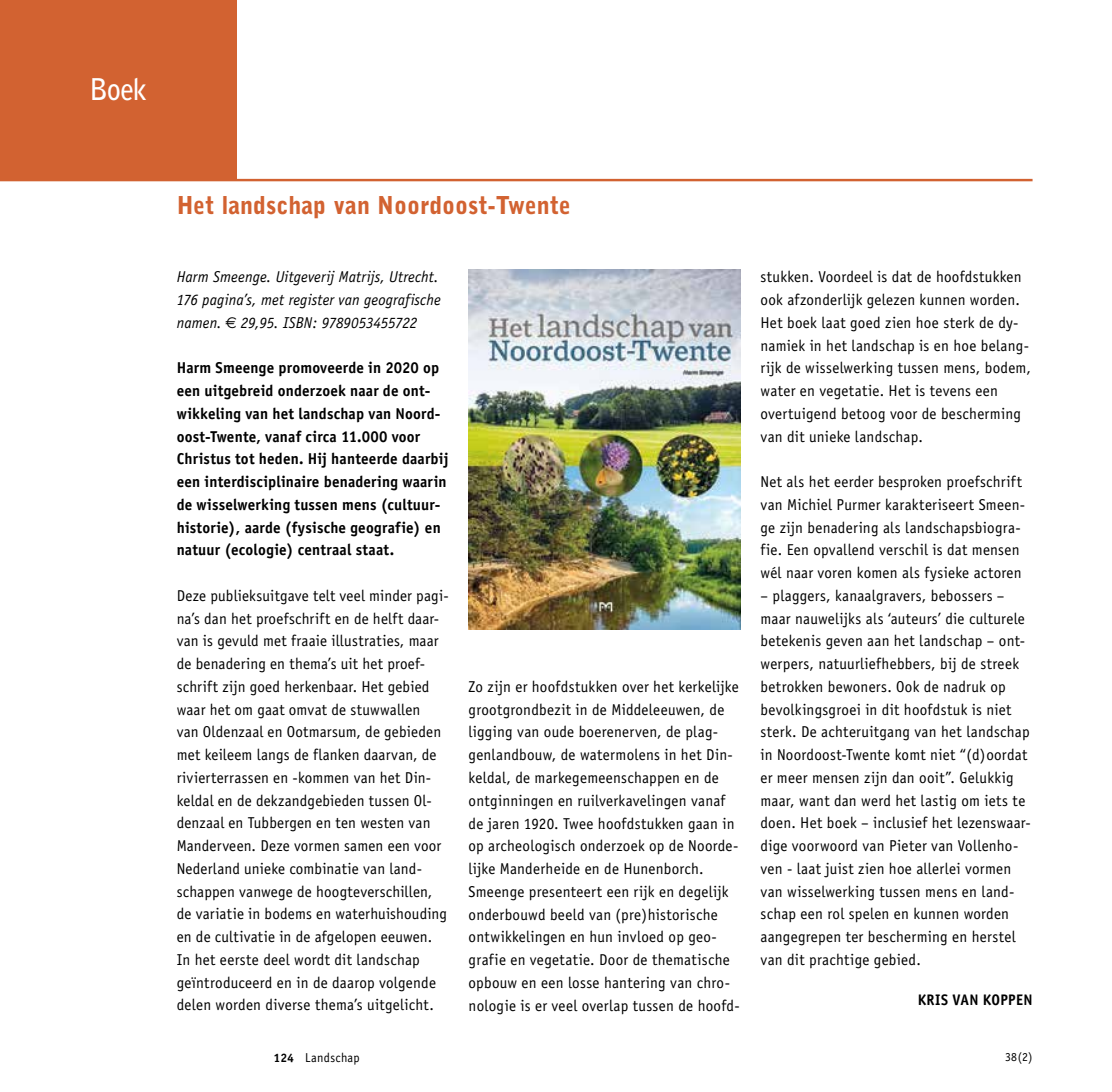
<style>
.page{position:relative;width:1112px;height:1092px;background:#fff}
.page>*{position:absolute;margin:0;border:0;box-sizing:border-box;transform-origin:0 0}
.t1{font:700 29.75px "Bell Gothic";color:#fff;scale:.92 1}
.t2{font:900 24.5px "Bell Gothic";letter-spacing:.005em;color:#d26231;scale:.95 1}
.t3{font:15.75px/22.8px "Officina Sans";letter-spacing:.015em;color:#000;scale:.96 1}
.t4{font:700 15.75px/22.8px "Officina Sans";letter-spacing:.01em;color:#000;scale:.96 1}
.t5{font:italic 15.75px/22.8px "Officina Sans";letter-spacing:.01em;color:#000;scale:.96 1}
.t6{font:700 15.4px "Officina Sans";letter-spacing:.02em;color:#000;scale:.95 1}
.t7{font:12.95px "Officina Sans";letter-spacing:.02em;color:#000;scale:.95 1}
.t8{font:12.25px "Officina Sans";color:#000;scale:.96 1}
.s1{font-family:"Euro Sans";font-style:normal}
.s2{font-weight:700;font-size:12.25px}
</style>
<div class="page">
<hr style="left:0;top:179px;width:1032px;height:2px;background:#d26231">
<img style="left:468px;top:269px;width:272px;height:360px">
<div style="left:0;top:0;width:236px;height:179px;background:#d26231"></div>
<h1 class="t1" style="left:89px;top:71px;width:64px">Boek</h1>
<h2 class="t2" style="left:177px;top:191px;width:416px">Het landschap van Noordoost-Twente</h2>
<p class="t5" style="left:177px;top:265px;width:276px">Harm Smeenge. Uitgeverij Matrijs, Utrecht.<br>176 pagina’s, met register van geografische namen. <span class="s1">€</span> 29,95. ISBN: 9789053455722</p>
<p class="t4" style="left:177px;top:356px;width:284px">Harm Smeenge promoveerde in 2020 op een uitgebreid onderzoek naar de ont&shy;wikkeling van het landschap van Noord&shy;oost-Twente, vanaf circa 11.000 voor Christus tot heden. Hij hanteerde daarbij een interdisciplinaire benadering waarin de wisselwerking tussen mens (cultuur&shy;historie), aarde (fysische geografie) en natuur (ecologie) centraal staat.</p>
<p class="t3" style="left:177px;top:584px;width:285px">Deze publieksuitgave telt veel minder pagi&shy;na’s dan het proefschrift en de helft daar&shy;van is gevuld met fraaie illustraties, maar de benadering en thema’s uit het proef&shy;schrift zijn goed herkenbaar. Het gebied waar het om gaat omvat de stuwwallen<br>van Oldenzaal en Ootmarsum, de gebieden met keileem langs de flanken daarvan, de rivierterrassen en -kommen van het Din&shy;keldal en de dekzandgebieden tussen Ol&shy;denzaal en Tubbergen en ten westen van Manderveen. Deze vormen samen een voor Nederland unieke combinatie van land&shy;schappen vanwege de hoogteverschillen, de variatie in bodems en waterhuishouding en de cultivatie in de afgelopen eeuwen.<br>In het eerste deel wordt dit landschap geïntroduceerd en in de daarop volgende delen worden diverse thema’s uitgelicht.</p>
<p class="t3" style="left:468px;top:675px;width:284px">Zo zijn er hoofdstukken over het kerkelijke grootgrondbezit in de Middeleeuwen, de ligging van oude boerenerven, de plag&shy;genlandbouw, de watermolens in het Din&shy;keldal, de markegemeenschappen en de ontginningen en ruilverkavelingen vanaf de jaren 1920. Twee hoofdstukken gaan in op archeologisch onderzoek op de Noorde&shy;lijke Manderheide en de Hunenborch.<br>Smeenge presenteert een rijk en degelijk onderbouwd beeld van (pre)historische ontwikkelingen en hun invloed op geo&shy;grafie en vegetatie. Door de thematische opbouw en een losse hantering van chro&shy;nologie is er veel overlap tussen de hoofd-</p>
<p class="t3" style="left:760px;top:265px;width:283px">stukken. Voordeel is dat de hoofdstukken ook afzonderlijk gelezen kunnen worden.<br>Het boek laat goed zien hoe sterk de dy&shy;namiek in het landschap is en hoe belang&shy;rijk de wisselwerking tussen mens, bodem, water en vegetatie. Het is tevens een overtuigend betoog voor de bescherming van dit unieke landschap.</p>
<p class="t3" style="left:760px;top:470px;width:277px">Net als het eerder besproken proefschrift van Michiel Purmer karakteriseert Smeen&shy;ge zijn benadering als landschapsbiogra&shy;fie. Een opvallend verschil is dat mensen wél naar voren komen als fysieke actoren</p>
<p class="t3" style="left:760px;top:584px;width:283px">– plaggers, kanaalgravers, bebossers – maar nauwelijks als ‘auteurs’ die culturele betekenis geven aan het landschap – ont&shy;werpers, natuurliefhebbers, bij de streek betrokken bewoners. Ook de nadruk op bevolkingsgroei in dit hoofdstuk is niet sterk. De achteruitgang van het landschap in Noordoost-Twente komt niet “(d)oordat er meer mensen zijn dan ooit”. Gelukkig maar, want dan werd het lastig om iets te doen. Het boek – inclusief het lezenswaar&shy;dige voorwoord van Pieter van Vollenho&shy;ven - laat juist zien hoe allerlei vormen van wisselwerking tussen mens en land&shy;schap een rol spelen en kunnen worden aangegrepen ter bescherming en herstel van dit prachtige gebied.</p>
<p class="t6" style="left:917px;top:990px;width:122px">KRIS VAN KOPPEN</p>
<p class="t7" style="left:273px;top:1049px;width:92px"><span class="s2">124</span> Landschap</p>
<p class="t8" style="left:1004px;top:1050px;width:30px">38(2)</p>
</div>
